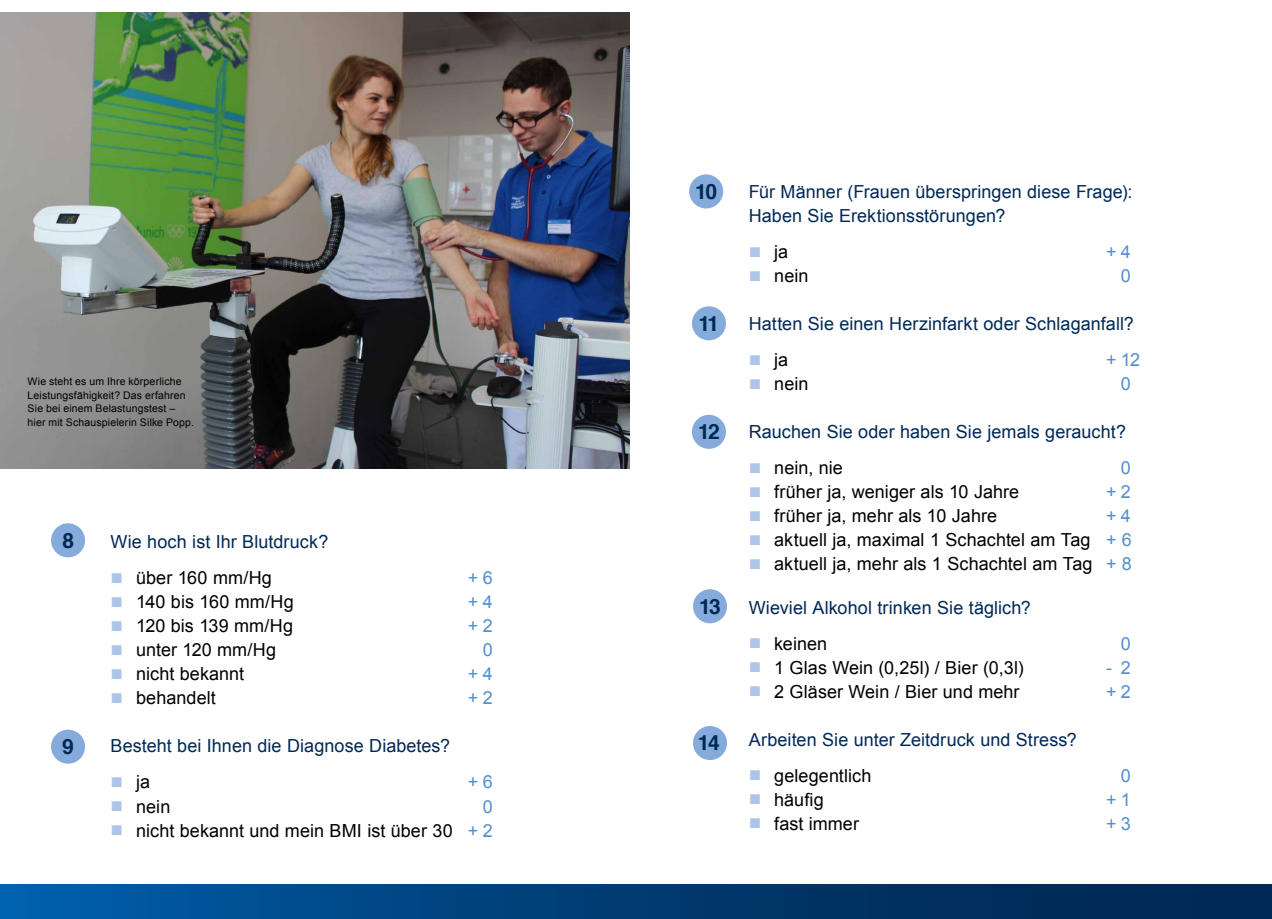
<style>
.page{position:relative;width:1272px;height:919px;background:#fff}
.page>*{position:absolute;margin:0;border:0;box-sizing:border-box;transform-origin:0 0}
.t1{font:700 21px "Helvetica";letter-spacing:-.075em;color:#002956}
.t2{font:18px "Arial";letter-spacing:.005em;color:#000}
.t3{font:18px/24px "Arial";letter-spacing:.005em;color:#002956}
.t4{font:18px "Arial";color:#548ece}
.t5{font:10.5px/13.5px "Arial";letter-spacing:.015em;color:#000}
.s1{font-size:21px;color:#adc5e8}
.s2{color:#548ece}
</style>
<div class="page">
<img style="left:0;top:13px;width:629px;height:455px">
<div style="left:0;top:884px;width:1271px;height:34px;background:linear-gradient(to right,#005ba5,#002148)"></div>
<div style="left:51px;top:523px;width:34px;height:34px;background:#85abdd;border-radius:50%"></div>
<div style="left:51px;top:729px;width:34px;height:34px;background:#85abdd;border-radius:50%"></div>
<div style="left:689px;top:174px;width:34px;height:34px;background:#85abdd;border-radius:50%"></div>
<div style="left:692px;top:306px;width:34px;height:34px;background:#85abdd;border-radius:50%"></div>
<div style="left:692px;top:415px;width:34px;height:34px;background:#85abdd;border-radius:50%"></div>
<div style="left:693px;top:589px;width:34px;height:34px;background:#85abdd;border-radius:50%"></div>
<div style="left:693px;top:726px;width:34px;height:34px;background:#85abdd;border-radius:50%"></div>
<p class="t5" style="left:28px;top:375px;width:168px">Wie steht es um Ihre körperliche Leistungsfähigkeit? Das erfahren Sie bei einem Belastungstest – hier mit Schauspielerin Silke Popp.</p>
<p class="t1" style="left:63px;top:523px;width:13px">8</p>
<p class="t1" style="left:62px;top:729px;width:13px">9</p>
<p class="t3" style="left:111px;top:530px;width:219px">Wie hoch ist Ihr Blutdruck?</p>
<p class="t2" style="left:111px;top:566px;width:163px"><span class="s1">■</span> über 160 mm/Hg</p>
<p class="t4" style="left:468px;top:566px;width:26px">+ 6</p>
<p class="t2" style="left:111px;top:590px;width:184px"><span class="s1">■</span> 140 bis 160 mm/Hg</p>
<p class="t4" style="left:468px;top:590px;width:26px">+ 4</p>
<p class="t2" style="left:111px;top:614px;width:184px"><span class="s1">■</span> 120 bis 139 mm/Hg</p>
<p class="t4" style="left:468px;top:614px;width:26px">+ 2</p>
<p class="t2" style="left:111px;top:638px;width:167px"><span class="s1">■</span> unter 120 mm/Hg</p>
<p class="t4" style="left:483px;top:638px;width:12px">0</p>
<p class="t2" style="left:111px;top:662px;width:135px"><span class="s1">■</span> nicht bekannt</p>
<p class="t4" style="left:468px;top:662px;width:26px">+ 4</p>
<p class="t2" style="left:111px;top:686px;width:107px"><span class="s1">■</span> behandelt</p>
<p class="t4" style="left:468px;top:686px;width:26px">+ 2</p>
<p class="t3" style="left:111px;top:734px;width:341px">Besteht bei Ihnen die Diagnose Diabetes?</p>
<p class="t2" style="left:111px;top:770px;width:41px"><span class="s1">■</span> ja</p>
<p class="t4" style="left:468px;top:770px;width:26px">+ 6</p>
<p class="t2" style="left:111px;top:794px;width:61px"><span class="s1">■</span> nein</p>
<p class="t4" style="left:483px;top:794px;width:12px">0</p>
<p class="t2" style="left:111px;top:818px;width:384px"><span class="s1">■</span> nicht bekannt und mein BMI ist über 30 <span class="s2">+ 2</span></p>
<p class="t1" style="left:695px;top:174px;width:23px">10</p>
<p class="t1" style="left:698px;top:306px;width:22px">11</p>
<p class="t1" style="left:698px;top:414px;width:23px">12</p>
<p class="t1" style="left:699px;top:589px;width:23px">13</p>
<p class="t1" style="left:698px;top:726px;width:24px">14</p>
<p class="t3" style="left:748px;top:180px;width:385px">Für Männer (Frauen überspringen diese Frage):<br>Haben Sie Erektionsstörungen?</p>
<p class="t2" style="left:748px;top:240px;width:41px"><span class="s1">■</span> ja</p>
<p class="t4" style="left:1106px;top:240px;width:26px">+ 4</p>
<p class="t2" style="left:748px;top:264px;width:61px"><span class="s1">■</span> nein</p>
<p class="t4" style="left:1120px;top:264px;width:12px">0</p>
<p class="t3" style="left:748px;top:312px;width:387px">Hatten Sie einen Herzinfarkt oder Schlaganfall?</p>
<p class="t2" style="left:748px;top:348px;width:41px"><span class="s1">■</span> ja</p>
<p class="t4" style="left:1106px;top:348px;width:36px">+ 12</p>
<p class="t2" style="left:748px;top:372px;width:61px"><span class="s1">■</span> nein</p>
<p class="t4" style="left:1120px;top:372px;width:12px">0</p>
<p class="t3" style="left:748px;top:420px;width:379px">Rauchen Sie oder haben Sie jemals geraucht?</p>
<p class="t2" style="left:748px;top:456px;width:96px"><span class="s1">■</span> nein, nie</p>
<p class="t4" style="left:1120px;top:456px;width:12px">0</p>
<p class="t2" style="left:748px;top:480px;width:272px"><span class="s1">■</span> früher ja, weniger als 10 Jahre</p>
<p class="t4" style="left:1106px;top:480px;width:26px">+ 2</p>
<p class="t2" style="left:748px;top:504px;width:250px"><span class="s1">■</span> früher ja, mehr als 10 Jahre</p>
<p class="t4" style="left:1106px;top:504px;width:26px">+ 4</p>
<p class="t2" style="left:748px;top:528px;width:385px"><span class="s1">■</span> aktuell ja, maximal 1 Schachtel am Tag <span class="s2">+ 6</span></p>
<p class="t2" style="left:748px;top:552px;width:385px"><span class="s1">■</span> aktuell ja, mehr als 1 Schachtel am Tag <span class="s2">+ 8</span></p>
<p class="t3" style="left:748px;top:595px;width:284px">Wieviel Alkohol trinken Sie täglich?</p>
<p class="t2" style="left:748px;top:631px;width:80px"><span class="s1">■</span> keinen</p>
<p class="t4" style="left:1120px;top:631px;width:12px">0</p>
<p class="t2" style="left:748px;top:655px;width:276px"><span class="s1">■</span> 1 Glas Wein (0,25l) / Bier (0,3l)</p>
<p class="t4" style="left:1106px;top:655px;width:26px">- 2</p>
<p class="t2" style="left:748px;top:679px;width:272px"><span class="s1">■</span> 2 Gläser Wein / Bier und mehr</p>
<p class="t4" style="left:1106px;top:679px;width:26px">+ 2</p>
<p class="t3" style="left:748px;top:727px;width:330px">Arbeiten Sie unter Zeitdruck und Stress?</p>
<p class="t2" style="left:748px;top:763px;width:124px"><span class="s1">■</span> gelegentlich</p>
<p class="t4" style="left:1120px;top:763px;width:12px">0</p>
<p class="t2" style="left:748px;top:787px;width:76px"><span class="s1">■</span> häufig</p>
<p class="t4" style="left:1106px;top:787px;width:26px">+ 1</p>
<p class="t2" style="left:748px;top:811px;width:112px"><span class="s1">■</span> fast immer</p>
<p class="t4" style="left:1106px;top:811px;width:26px">+3</p>
</div>
